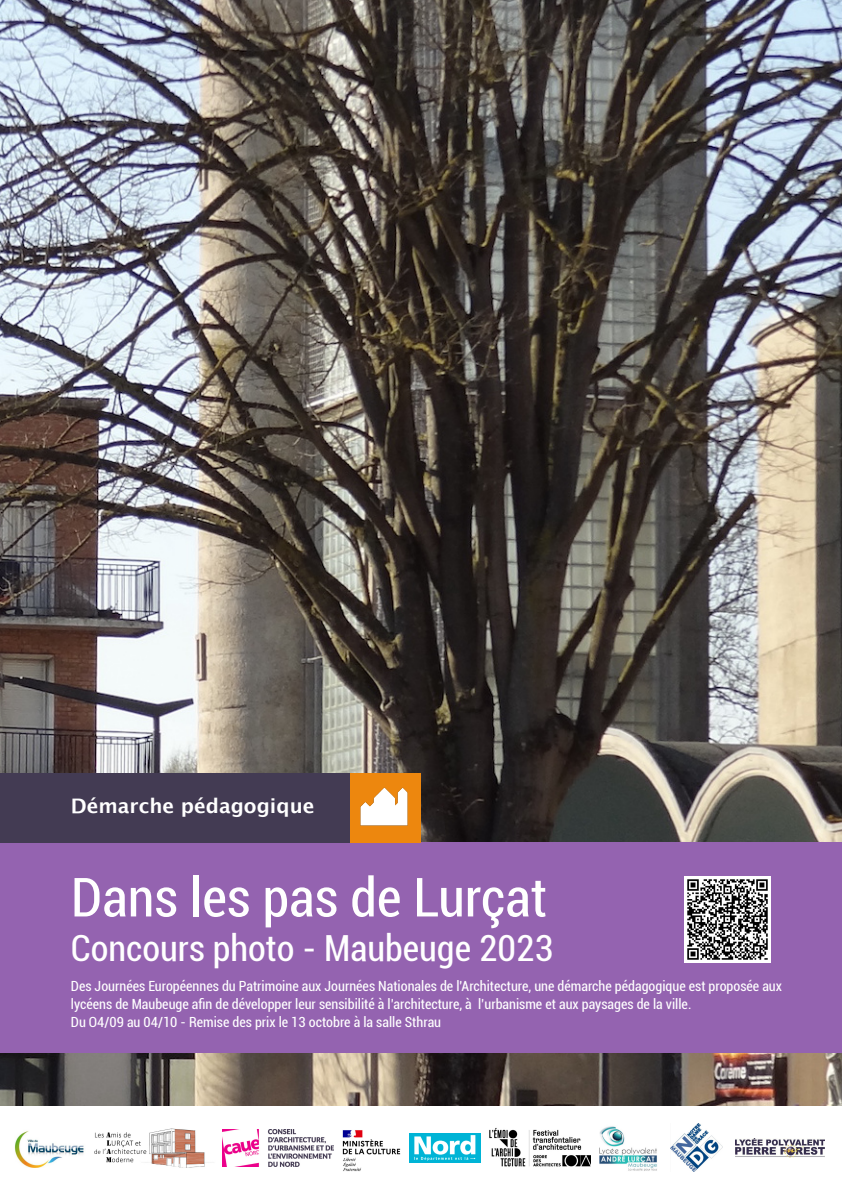
<style>
.page{position:relative;width:842px;height:1191px;background:#fff}
.page>*{position:absolute;margin:0;border:0;box-sizing:border-box;transform-origin:0 0}
.t1{font:condensed 54px "Roboto";color:#fff}
.t2{font:condensed 36px "Roboto";color:#fff}
.t3{font:700 20px "Lucida Grande";color:#fff}
.t4{font:condensed 14px/18px "Roboto";color:#fff}
</style>
<div class="page">
<img style="left:0;top:0;width:842px;height:1106px">
<div style="left:0;top:843px;width:842px;height:210px;background:#9463b0"></div>
<div style="left:349px;top:773px;width:72px;height:70px;background:#ed870e"></div>
<img style="left:360px;top:787px;width:48px;height:39px">
<div style="left:0;top:773px;width:349px;height:70px;background:#433b53"></div>
<img style="left:222px;top:1129px;width:112px;height:37px">
<img style="left:342px;top:1130px;width:59px;height:41px">
<img style="left:409px;top:1133px;width:71px;height:29px">
<img style="left:684px;top:876px;width:86px;height:86px">
<img style="left:670px;top:1124px;width:52px;height:48px">
<img style="left:735px;top:1138px;width:90px;height:19px">
<img style="left:599px;top:1126px;width:58px;height:45px">
<img style="left:489px;top:1128px;width:101px;height:39px">
<img style="left:94px;top:1128px;width:111px;height:40px">
<img style="left:15px;top:1131px;width:69px;height:36px">
<h3 class="t3" style="left:71px;top:797px;width:245px">Démarche pédagogique</h3>
<h1 class="t1" style="left:71px;top:876px;width:478px">Dans les pas de Lurçat</h1>
<h2 class="t2" style="left:71px;top:934px;width:484px">Concours photo - Maubeuge 2023</h2>
<p class="t4" style="left:71px;top:979px;width:713px">Des Journées Européennes du Patrimoine aux Journées Nationales de l'Architecture, une démarche pédagogique est proposée aux lycéens de Maubeuge afin de développer leur sensibilité à l’architecture, à l’urbanisme et aux paysages de la ville.<br>Du O4/09 au 04/10 - Remise des prix le 13 octobre à la salle Sthrau</p>
</div>
